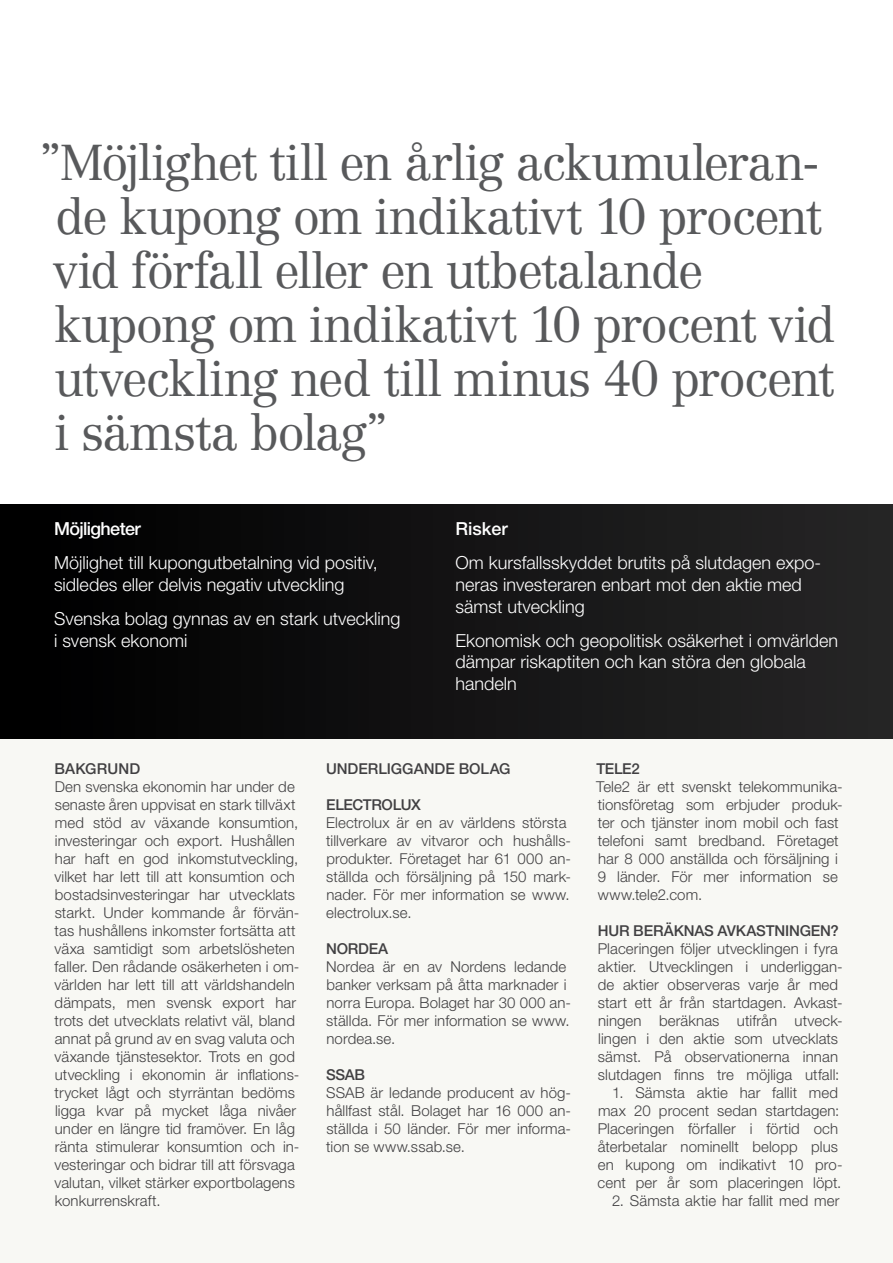
<style>
.page{position:relative;width:893px;height:1263px;background:#fff}
.page>*{position:absolute;margin:0;border:0;box-sizing:border-box;transform-origin:0 0}
.t1{font:300 49.5px/54px "Centennial LT Std";letter-spacing:-.035em;color:#58595b}
.t2{font:300 18px/21.6px "Helvetica Neue LT Std";color:#fff}
.t3{font:500 18px "Helvetica Neue LT Std";letter-spacing:-.035em;color:#fff}
.t4{font:300 15px/18px "Helvetica Neue LT Std";letter-spacing:.005em;color:#414042}
.t5{font:500 15px "Helvetica Neue LT Std";letter-spacing:-.01em;color:#414042}
.t6{font:500 15px "Helvetica Neue LT Std";letter-spacing:.01em;color:#414042}
</style>
<div class="page">
<div style="left:0;top:730px;width:893px;height:533px;background:#f8f8f4"></div>
<div style="left:0;top:504px;width:893px;height:234px;background:linear-gradient(to right,#000,#272627)"></div>
<h1 class="t1" style="left:39px;top:136px;width:798px">”Möjlighet till en årlig ackumuleran&shy;de kupong om indikativt 10 procent vid förfall eller en utbetalande kupong om indikativt 10 procent vid utveckling ned till minus 40 procent i sämsta bolag”</h1>
<p class="t3" style="left:54px;top:518px;width:88px">Möjligheter</p>
<p class="t2" style="left:54px;top:552px;width:325px">Möjlighet till kupongutbetalning vid positiv, sidledes eller delvis negativ utveckling</p>
<p class="t2" style="left:54px;top:608px;width:348px">Svenska bolag gynnas av en stark utveckling i svensk ekonomi</p>
<p class="t3" style="left:455px;top:518px;width:54px">Risker</p>
<p class="t2" style="left:455px;top:552px;width:367px">Om kursfallsskyddet brutits på slutdagen expo&shy;neras investeraren enbart mot den aktie med sämst utveckling</p>
<p class="t2" style="left:455px;top:629px;width:384px">Ekonomisk och geopolitisk osäkerhet i omvärlden dämpar riskaptiten och kan störa den globala handeln</p>
<p class="t6" style="left:55px;top:760px;width:87px">BAKGRUND</p>
<p class="t4" style="left:54px;top:777px;width:246px">Den svenska ekonomin har under de senaste åren uppvisat en stark tillväxt med stöd av växande konsumtion, investeringar och export. Hushållen har haft en god inkomstutveckling, vilket har lett till att konsumtion och bostadsinvesteringar har utvecklats starkt. Under kommande år förvän&shy;tas hushållens inkomster fortsätta att växa samtidigt som arbetslösheten faller. Den rådande osäkerheten i om&shy;världen har lett till att världshandeln dämpats, men svensk export har trots det utvecklats relativt väl, bland annat på grund av en svag valuta och växande tjänstesektor. Trots en god utveckling i ekonomin är inflations&shy;trycket lågt och styrräntan bedöms ligga kvar på mycket låga nivåer under en längre tid framöver. En låg ränta stimulerar konsumtion och in&shy;vesteringar och bidrar till att försvaga valutan, vilket stärker exportbolagens konkurrenskraft.</p>
<p class="t5" style="left:326px;top:760px;width:186px">UNDERLIGGANDE BOLAG</p>
<p class="t5" style="left:326px;top:796px;width:96px">ELECTROLUX</p>
<p class="t4" style="left:326px;top:813px;width:246px">Electrolux är en av världens största tillverkare av vitvaror och hushålls&shy;produkter. Företaget har 61 000 an&shy;ställda och försäljning på 150 mark&shy;nader. För mer information se www. electrolux.se.</p>
<p class="t5" style="left:326px;top:940px;width:63px">NORDEA</p>
<p class="t4" style="left:326px;top:957px;width:246px">Nordea är en av Nordens ledande banker verksam på åtta marknader i norra Europa. Bolaget har 30 000 an&shy;ställda. För mer information se www. nordea.se.</p>
<p class="t5" style="left:326px;top:1066px;width:41px">SSAB</p>
<p class="t4" style="left:326px;top:1083px;width:246px;text-align:justify">SSAB är ledande producent av hög&shy;hållfast stål. Bolaget har 16 000 an&shy;ställda i 50 länder. För mer informa&shy;tion se www.ssab.se.</p>
<p class="t5" style="left:596px;top:760px;width:45px">TELE2</p>
<p class="t4" style="left:596px;top:777px;width:248px">Tele2 är ett svenskt telekommunika&shy;tionsföretag som erbjuder produk&shy;ter och tjänster inom mobil och fast telefoni samt bredband. Företaget har 8 000 anställda och försäljning i<br>9 länder. För mer information se www.tele2.com.</p>
<p class="t5" style="left:598px;top:922px;width:243px">HUR BERÄKNAS AVKASTNINGEN?</p>
<p class="t4" style="left:598px;top:939px;width:246px">Placeringen följer utvecklingen i fyra aktier. Utvecklingen i underliggan&shy;de aktier observeras varje år med start ett år från startdagen. Avkast&shy;ningen beräknas utifrån utveck&shy;lingen i den aktie som utvecklats sämst. På observationerna innan slutdagen finns tre möjliga utfall:</p>
<p class="t4" style="left:598px;top:1083px;width:247px;text-indent:15px">1. Sämsta aktie har fallit med max 20 procent sedan startdagen:<br>Placeringen förfaller i förtid och återbetalar nominellt belopp plus en kupong om indikativt 10 pro&shy;cent per år som placeringen löpt.</p>
<p class="t4" style="left:612px;top:1191px;width:229px">2. Sämsta aktie har fallit med mer</p>
</div>
